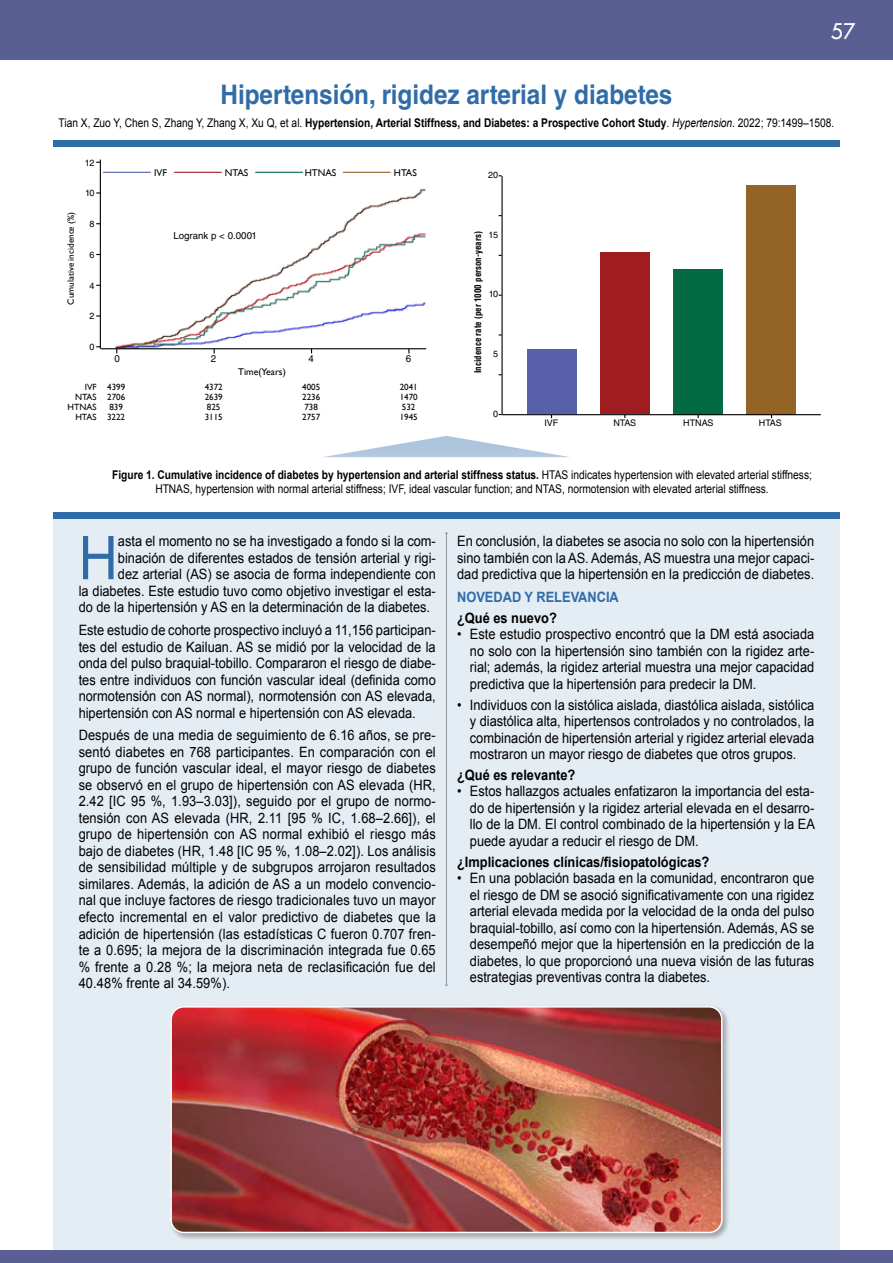
<style>
.page{position:relative;width:893px;height:1263px;background:#fff}
.page>*{position:absolute;margin:0;border:0;box-sizing:border-box;transform-origin:0 0}
.t1{font:60.3px "Arial";color:#306ca8;scale:.9 1}
.t2{font:700 27px "Helvetica LT Std";color:#306ca8;scale:.9 1}
.t3{font:500 21px "Futura Std";color:#fff}
.t4{font:14.25px/16.5px "Arial";color:#000;text-align:justify;scale:.9 1}
.t5{font:700 14.25px "Arial";color:#000;scale:.9 1}
.t6{font:700 14.25px "Arial";color:#306ca8;scale:.9 1}
.t7{font:12px/14.4px "Arial";color:#000;text-align:center;scale:.85 1}
.t8{font:700 12px "Arial";color:#000;scale:.85 1}
.t9{font:9.75px "Gill Sans";color:#000}
.t10{font:9.75px "Helvetica LT Std";color:#000}
.t11{font:9px "Gill Sans";color:#000}
.t12{font:700 condensed 9px "Helvetica LT Std";color:#000}
.t13{font:9px "Helvetica LT Std";letter-spacing:-.015em;color:#000}
.s1{font-weight:400}
.s2{font-weight:400;font-style:italic}
.s3{font-weight:700}
</style>
<div class="page">
<div style="left:53px;top:519px;width:787px;height:734px;background:#e4ecf4"></div>
<div style="left:169px;top:1004px;width:561px;height:237px;background:#000;opacity:.3"></div>
<img style="left:171px;top:1007px;width:551px;height:225px">
<div style="left:170px;top:1006px;width:553px;height:227px;border:2px solid #fff;border-radius:13px"></div>
<div style="left:0;top:0;width:893px;height:60px;background:#5a5f93"></div>
<div style="left:0;top:1250px;width:893px;height:13px;background:#5a5f93"></div>
<img style="left:115px;top:189px;width:311px;height:159px">
<hr style="left:100px;top:160px;width:1px;height:189px;background:#000">
<hr style="left:101px;top:348px;width:325px;height:1px;background:#000">
<hr style="left:103px;top:172px;width:48px;height:1px;background:#5960ab">
<hr style="left:174px;top:172px;width:48px;height:1px;background:#9f1d20">
<hr style="left:255px;top:172px;width:48px;height:1px;background:#046a44">
<hr style="left:343px;top:172px;width:47px;height:1px;background:#946427">
<div style="left:527px;top:349px;width:49px;height:65px;background:#5960ab"></div>
<div style="left:600px;top:253px;width:50px;height:161px;background:#9f1d20"></div>
<div style="left:673px;top:269px;width:50px;height:145px;background:#046a44"></div>
<div style="left:747px;top:185px;width:49px;height:229px;background:#946427"></div>
<hr style="left:501px;top:176px;width:2px;height:239px;background:#000">
<hr style="left:502px;top:414px;width:319px;height:1px;background:#000">
<div style="left:53px;top:140px;width:787px;height:7px;background:#306ca8"></div>
<div style="left:53px;top:512px;width:787px;height:7px;background:#306ca8"></div>
<svg style="left:324px;top:436px;width:245px;height:21px"></svg>
<hr style="left:446px;top:533px;width:1px;height:452px;background:#939598">
<h3 class="t3" style="left:831px;top:18px;width:26px">57</h3>
<h2 class="t2" style="left:220px;top:78px;width:504px">Hipertensión, rigidez arterial y diabetes</h2>
<p class="t8" style="left:59px;top:115px;width:914px"><span class="s1">Tian X, Zuo Y, Chen S, Zhang Y, Zhang X, Xu Q, et al.</span> Hypertension, Arterial Stiffness, and Diabetes: a Prospective Cohort Study<span class="s1">.</span> <span class="s2">Hypertension</span><span class="s1">. 2022; 79:1499–1508.</span></p>
<p class="t11" style="left:66px;top:305px;width:94px;rotate:-90deg">Cumulative incidence (%)</p>
<p class="t13" style="left:85px;top:157px;width:11px">12</p>
<p class="t13" style="left:85px;top:188px;width:11px">10</p>
<p class="t13" style="left:90px;top:219px;width:7px">8</p>
<p class="t13" style="left:90px;top:249px;width:7px">6</p>
<p class="t13" style="left:90px;top:280px;width:7px">4</p>
<p class="t13" style="left:90px;top:311px;width:7px">2</p>
<p class="t13" style="left:90px;top:342px;width:7px">0</p>
<p class="t9" style="left:154px;top:167px;width:14px">IVF</p>
<p class="t9" style="left:225px;top:167px;width:25px">NTAS</p>
<p class="t9" style="left:305px;top:167px;width:33px">HTNAS</p>
<p class="t9" style="left:394px;top:167px;width:24px">HTAS</p>
<p class="t10" style="left:173px;top:230px;width:85px">Logrank p &lt; 0.0001</p>
<p class="t10" style="left:115px;top:353px;width:7px">0</p>
<p class="t10" style="left:211px;top:353px;width:7px">2</p>
<p class="t10" style="left:308px;top:353px;width:7px">4</p>
<p class="t10" style="left:406px;top:353px;width:7px">6</p>
<p class="t9" style="left:238px;top:366px;width:49px">Time(Years)</p>
<p class="t11" style="left:85px;top:382px;width:42px">IVF 4399</p>
<p class="t11" style="left:205px;top:382px;width:19px">4372</p>
<p class="t11" style="left:302px;top:382px;width:19px">4005</p>
<p class="t11" style="left:400px;top:382px;width:19px">2041</p>
<p class="t11" style="left:75px;top:392px;width:52px">NTAS 2706</p>
<p class="t11" style="left:205px;top:392px;width:19px">2639</p>
<p class="t11" style="left:302px;top:392px;width:19px">2236</p>
<p class="t11" style="left:400px;top:392px;width:19px">1470</p>
<p class="t11" style="left:68px;top:401px;width:31px">HTNAS</p>
<p class="t11" style="left:109px;top:401px;width:15px">839</p>
<p class="t11" style="left:207px;top:401px;width:15px">825</p>
<p class="t11" style="left:304px;top:401px;width:15px">738</p>
<p class="t11" style="left:402px;top:401px;width:15px">532</p>
<p class="t11" style="left:75px;top:411px;width:51px">HTAS 3222</p>
<p class="t11" style="left:205px;top:411px;width:19px">3115</p>
<p class="t11" style="left:302px;top:411px;width:19px">2757</p>
<p class="t11" style="left:400px;top:411px;width:19px">1945</p>
<p class="t13" style="left:488px;top:170px;width:12px">20</p>
<p class="t13" style="left:489px;top:229px;width:11px">15</p>
<p class="t12" style="left:472px;top:373px;width:143px;rotate:-90deg">Incidence rate (per 1000 person-years)</p>
<p class="t13" style="left:489px;top:289px;width:11px">10</p>
<p class="t13" style="left:493px;top:349px;width:7px">5</p>
<p class="t13" style="left:493px;top:408px;width:7px">0</p>
<p class="t13" style="left:544px;top:418px;width:16px">IVF</p>
<p class="t13" style="left:613px;top:418px;width:24px">NTAS</p>
<p class="t13" style="left:683px;top:418px;width:32px">HTNAS</p>
<p class="t13" style="left:759px;top:418px;width:24px">HTAS</p>
<p class="t7" style="left:112px;top:467px;width:825px"><span class="s3">Figure 1. Cumulative incidence of diabetes by hypertension and arterial stiffness status.</span> HTAS indicates hypertension with elevated arterial stiffness;<br>HTNAS, hypertension with normal arterial stiffness; IVF, ideal vascular function; and NTAS, normotension with elevated arterial stiffness.</p>
<h1 class="t1" style="left:79px;top:518px;width:45px">H</h1>
<p class="t4" style="left:118px;top:533px;width:355px">asta el momento no se ha investigado a fondo si la com-</p>
<p class="t4" style="left:118px;top:550px;width:355px">binación de diferentes estados de tensión arterial y rigi-</p>
<p class="t4" style="left:118px;top:566px;width:355px">dez arterial (AS) se asocia de forma independiente con</p>
<p class="t4" style="left:79px;top:583px;width:398px">la diabetes. Este estudio tuvo como objetivo investigar el esta-</p>
<p class="t4" style="left:79px;top:599px;width:392px">do de la hipertensión y AS en la determinación de la diabetes.</p>
<p class="t4" style="left:79px;top:622px;width:398px">Este estudio de cohorte prospectivo incluyó a 11,156 participan&shy;tes del estudio de Kailuan. AS se midió por la velocidad de la onda del pulso braquial-tobillo. Compararon el riesgo de diabe&shy;tes entre individuos con función vascular ideal (definida como normotensión con AS normal), normotensión con AS elevada, hipertensión con AS normal e hipertensión con AS elevada.</p>
<p class="t4" style="left:79px;top:727px;width:398px">Después de una media de seguimiento de 6.16 años, se pre&shy;sentó diabetes en 768 participantes. En comparación con el grupo de función vascular ideal, el mayor riesgo de diabetes se observó en el grupo de hipertensión con AS elevada (HR, 2.42 [IC 95 %, 1.93–3.03]), seguido por el grupo de normo&shy;tensión con AS elevada (HR, 2.11 [95 % IC, 1.68–2.66]), el grupo de hipertensión con AS normal exhibió el riesgo más bajo de diabetes (HR, 1.48 [IC 95 %, 1.08–2.02]). Los análisis de sensibilidad múltiple y de subgrupos arrojaron resultados similares. Además, la adición de AS a un modelo convencio&shy;nal que incluye factores de riesgo tradicionales tuvo un mayor efecto incremental en el valor predictivo de diabetes que la adición de hipertensión (las estadísticas C fueron 0.707 fren&shy;te a 0.695; la mejora de la discriminación integrada fue 0.65 % frente a 0.28 %; la mejora neta de reclasificación fue del 40.48% frente al 34.59%).</p>
<p class="t4" style="left:457px;top:533px;width:398px">En conclusión, la diabetes se asocia no solo con la hipertensión sino también con la AS. Además, AS muestra una mejor capaci&shy;dad predictiva que la hipertensión en la predicción de diabetes.</p>
<p class="t6" style="left:457px;top:588px;width:181px">NOVEDAD Y RELEVANCIA</p>
<p class="t5" style="left:457px;top:608px;width:112px">¿Qué es nuevo?</p>
<p class="t4" style="left:470px;top:626px;width:384px;text-indent:-13px">• Este estudio prospectivo encontró que la DM está asociada no solo con la hipertensión sino también con la rigidez arte&shy;rial; además, la rigidez arterial muestra una mejor capacidad predictiva que la hipertensión para predecir la DM.</p>
<p class="t4" style="left:470px;top:696px;width:384px;text-indent:-13px">• Individuos con la sistólica aislada, diastólica aislada, sistólica y diastólica alta, hipertensos controlados y no controlados, la combinación de hipertensión arterial y rigidez arterial elevada mostraron un mayor riesgo de diabetes que otros grupos.</p>
<p class="t5" style="left:457px;top:765px;width:133px">¿Qué es relevante?</p>
<p class="t4" style="left:470px;top:783px;width:385px;text-indent:-13px">• Estos hallazgos actuales enfatizaron la importancia del esta&shy;do de hipertensión y la rigidez arterial elevada en el desarro&shy;llo de la DM. El control combinado de la hipertensión y la EA puede ayudar a reducir el riesgo de DM.</p>
<p class="t5" style="left:457px;top:852px;width:282px">¿Implicaciones clínicas/fisiopatológicas?</p>
<p class="t4" style="left:470px;top:870px;width:384px;text-indent:-13px">• En una población basada en la comunidad, encontraron que el riesgo de DM se asoció significativamente con una rigidez arterial elevada medida por la velocidad de la onda del pulso braquial-tobillo, así como con la hipertensión. Además, AS se desempeñó mejor que la hipertensión en la predicción de la diabetes, lo que proporcionó una nueva visión de las futuras estrategias preventivas contra la diabetes.</p>
</div>
